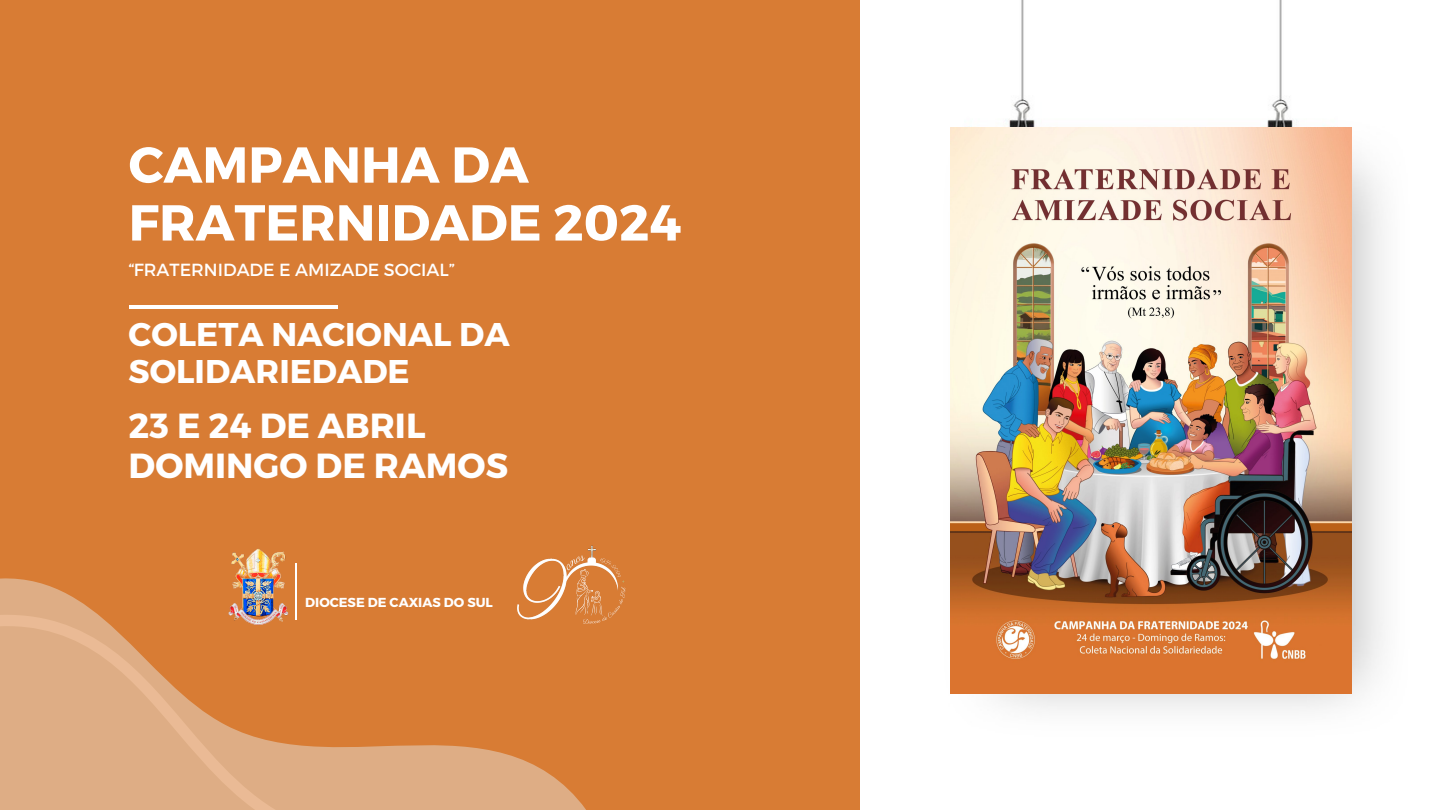
<style>
.page{position:relative;width:1440px;height:810px;background:#d87c34}
.page>*{position:absolute;margin:0;border:0;box-sizing:border-box;transform-origin:0 0}
.t1{font:700 50.4px/57.9px "Montserrat";color:#fff}
.t2{font:700 34.8px/39.8px "Montserrat";color:#fff}
.t3{font:700 32.8px/37.5px "Montserrat";color:#fff}
.t4{font:17.5px "Montserrat";color:#fff}
.t5{font:700 13px "Montserrat";color:#fff}
</style>
<div class="page">
<div style="left:860px;top:0;width:580px;height:810px;background:#fff"></div>
<svg style="left:0;top:584px;width:586px;height:226px"></svg>
<hr style="left:129px;top:306px;width:208px;height:3px;background:#fff">
<img style="left:217px;top:548px;width:82px;height:79px">
<hr style="left:295px;top:563px;width:1px;height:57px;background:#fff">
<img style="left:501px;top:546px;width:125px;height:81px">
<img style="left:951px;top:127px;width:400px;height:567px">
<h2 class="t1" style="left:129px;top:133px;width:554px">CAMPANHA DA<br>FRATERNIDADE 2024</h2>
<p class="t4" style="left:129px;top:259px;width:328px">“FRATERNIDADE E AMIZADE SOCIAL”</p>
<p class="t3" style="left:129px;top:314px;width:383px">COLETA NACIONAL DA<br>SOLIDARIEDADE</p>
<p class="t2" style="left:129px;top:404px;width:381px">23 E 24 DE ABRIL<br>DOMINGO DE RAMOS</p>
<h3 class="t5" style="left:305px;top:594px;width:189px">DIOCESE DE CAXIAS DO SUL</h3>
</div>
